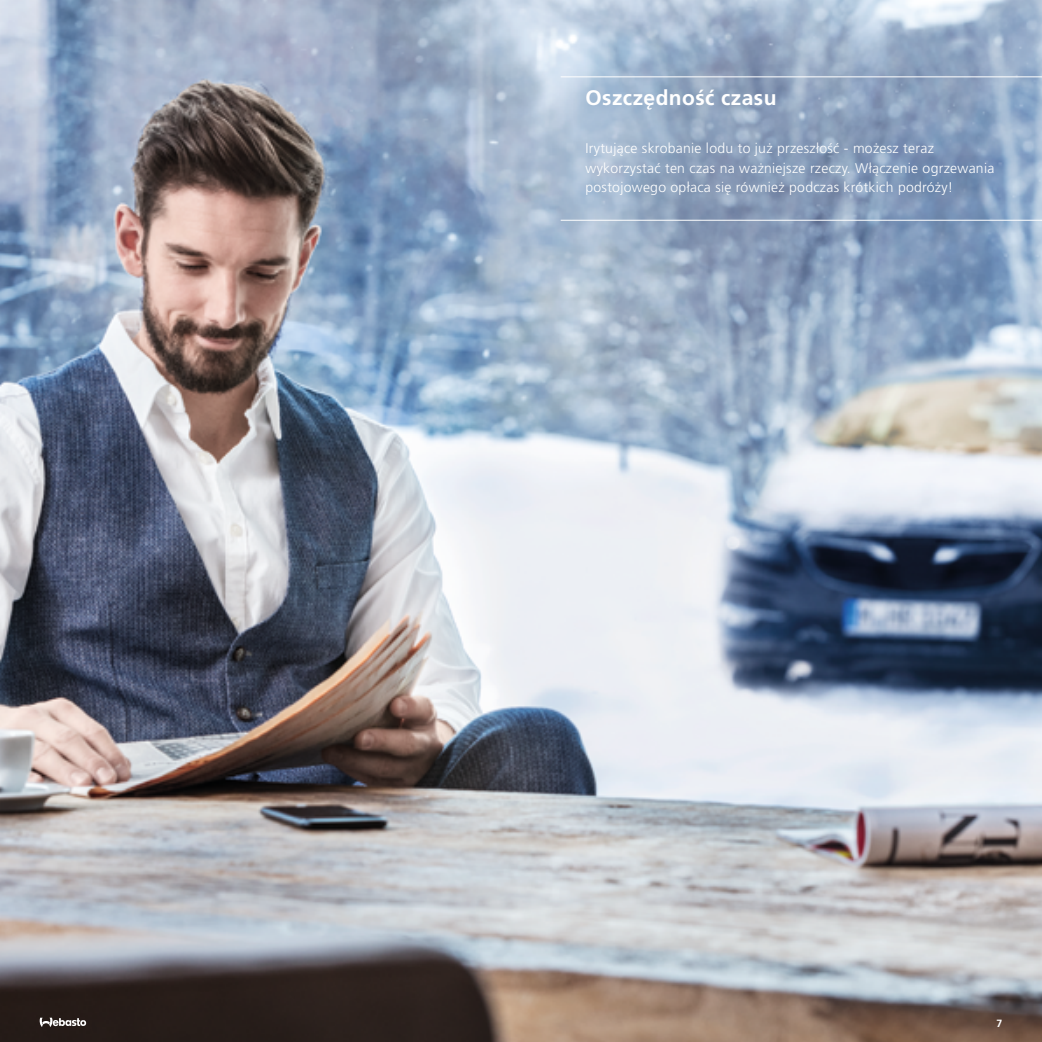
<style>
.page{position:relative;width:1042px;height:1042px;background:#fff}
.page>*{position:absolute;margin:0;border:0;box-sizing:border-box;transform-origin:0 0}
.t1{font:700 21px "Frutiger LT Com";letter-spacing:.02em;color:#fff}
.t2{font:300 14px/19.2px "Frutiger LT Com";letter-spacing:.02em;color:#fff}
.t3{font:700 10.5px "Frutiger LT Com";color:#fff}
</style>
<div class="page">
<img style="left:0;top:0;width:1042px;height:1042px">
<svg style="left:40px;top:1017px;width:46px;height:10px"></svg>
<hr style="left:561px;top:76px;width:481px;height:1px;background:#fff">
<hr style="left:561px;top:220px;width:481px;height:1px;background:#fff">
<h1 class="t1" style="left:585px;top:85px;width:193px">Oszczędność czasu</h1>
<p class="t2" style="left:585px;top:139px;width:410px">Irytujące skrobanie lodu to już przeszłość - możesz teraz wykorzystać ten czas na ważniejsze rzeczy. Włączenie ogrzewania postojowego opłaca się również podczas krótkich podróży!</p>
<p class="t3" style="left:996px;top:1017px;width:7px">7</p>
</div>
